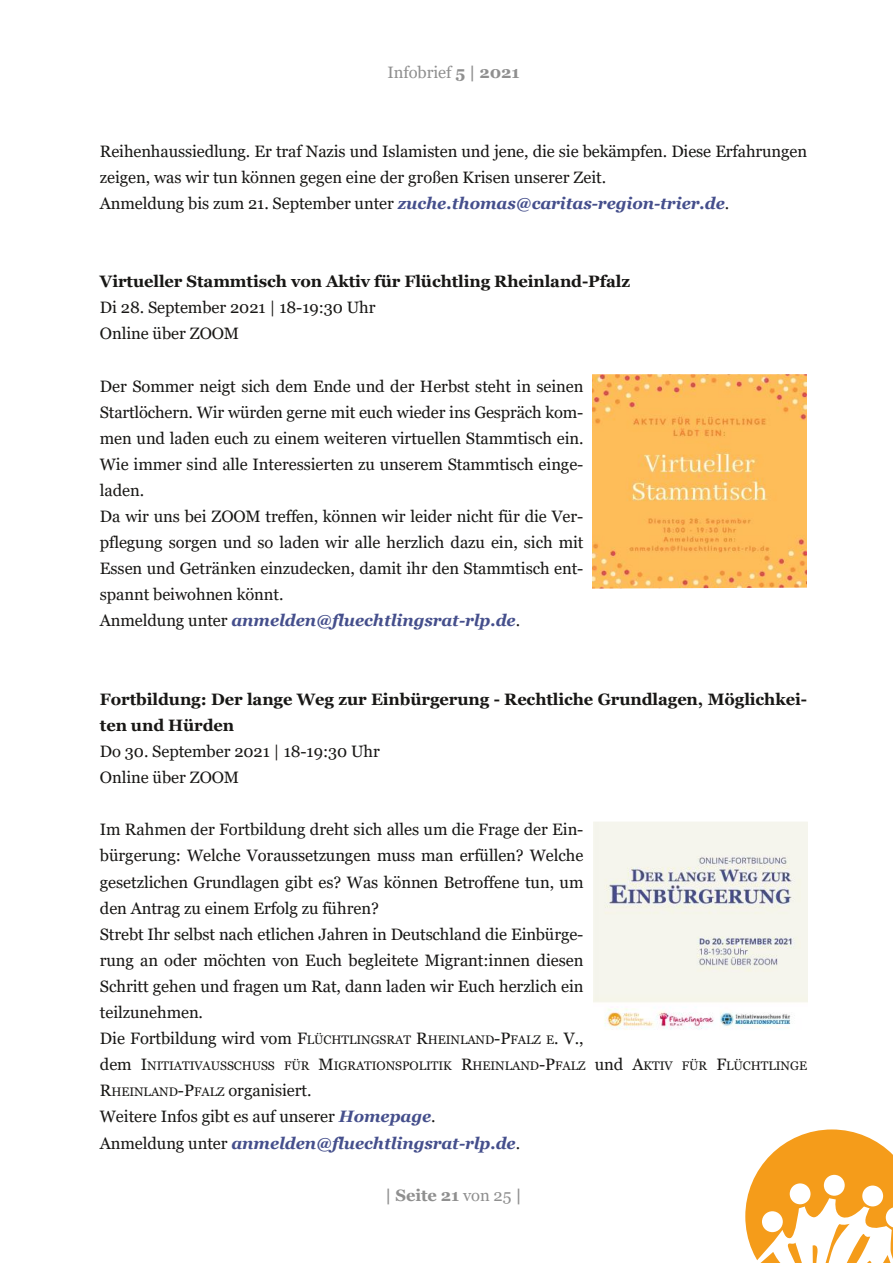
<style>
.page{position:relative;width:893px;height:1263px;background:#fff}
.page>*{position:absolute;margin:0;border:0;box-sizing:border-box;transform-origin:0 0}
.t1{font:16.5px/26.1px "Georgia";letter-spacing:-.005em;color:#181715}
.t2{font:700 16.5px/26.1px "Georgia";letter-spacing:-.005em;color:#181715}
.t3{font:16.5px "Georgia";letter-spacing:-.005em;color:#8f8f8f}
.t4{font:700 16.5px "Georgia";letter-spacing:-.005em;color:#8f8f8f}
.t5{font:12.3px "Georgia";letter-spacing:-.005em;color:#181715}
.s1{font-weight:700}
.s2{font-weight:700;font-style:italic;color:#454f8c}
.s3{font-size:12.3px}
.s4{font-size:16.5px}
.s5{font-weight:400}
</style>
<div class="page">
<svg style="left:745px;top:1129px;width:148px;height:134px"></svg>
<img style="left:592px;top:374px;width:215px;height:215px">
<img style="left:593px;top:822px;width:215px;height:208px">
<p class="t3" style="left:387px;top:63px;width:133px">Infobrief <span class="s1">5 | 2021</span></p>
<p class="t1" style="left:100px;top:138px;width:709px">Reihenhaussiedlung. Er traf Nazis und Islamisten und jene, die sie bekämpfen. Diese Erfahrungen zeigen, was wir tun können gegen eine der großen Krisen unserer Zeit.<br>Anmeldung bis zum 21. September unter <span class="s2">zuche.thomas@caritas-region-trier.de</span>.</p>
<p class="t2" style="left:100px;top:268px;width:532px">Virtueller Stammtisch von Aktiv für Flüchtling Rheinland-Pfalz</p>
<p class="t1" style="left:100px;top:294px;width:277px">Di 28. September 2021 | 18-19:30 Uhr<br>Online über ZOOM</p>
<p class="t1" style="left:100px;top:373px;width:485px">Der Sommer neigt sich dem Ende und der Herbst steht in seinen Startlöchern. Wir würden gerne mit euch wieder ins Gespräch kom&shy;men und laden euch zu einem weiteren virtuellen Stammtisch ein.<br>Wie immer sind alle Interessierten zu unserem Stammtisch einge&shy;laden.<br>Da wir uns bei ZOOM treffen, können wir leider nicht für die Ver&shy;pflegung sorgen und so laden wir alle herzlich dazu ein, sich mit Essen und Getränken einzudecken, damit ihr den Stammtisch ent&shy;spannt beiwohnen könnt.<br>Anmeldung unter <span class="s2">anmelden@fluechtlingsrat-rlp.de</span>.</p>
<p class="t2" style="left:100px;top:686px;width:708px">Fortbildung: Der lange Weg zur Einbürgerung - Rechtliche Grundlagen, Möglichkei&shy;ten und Hürden</p>
<p class="t1" style="left:100px;top:738px;width:281px">Do 30. September 2021 | 18-19:30 Uhr<br>Online über ZOOM</p>
<p class="t1" style="left:100px;top:816px;width:485px">Im Rahmen der Fortbildung dreht sich alles um die Frage der Ein&shy;bürgerung: Welche Voraussetzungen muss man erfüllen? Welche gesetzlichen Grundlagen gibt es? Was können Betroffene tun, um den Antrag zu einem Erfolg zu führen?<br>Strebt Ihr selbst nach etlichen Jahren in Deutschland die Einbürge&shy;rung an oder möchten von Euch begleitete Migrant:innen diesen Schritt gehen und fragen um Rat, dann laden wir Euch herzlich ein teilzunehmen.<br>Die Fortbildung wird vom F<span class="s3">LÜCHTLINGSRAT</span> R<span class="s3">HEINLAND</span>-P<span class="s3">FALZ E</span>. V.,</p>
<p class="t5" style="left:100px;top:1059px;width:709px"><span class="s4">dem I</span>NITIATIVAUSSCHUSS FÜR <span class="s4">M</span>IGRATIONSPOLITIK <span class="s4">R</span>HEINLAND<span class="s4">-P</span>FALZ <span class="s4">und A</span>KTIV FÜR <span class="s4">F</span>LÜCHTLINGE</p>
<p class="t1" style="left:100px;top:1077px;width:422px">R<span class="s3">HEINLAND</span>-P<span class="s3">FALZ</span> organisiert.<br>Weitere Infos gibt es auf unserer <span class="s2">Homepage</span>.<br>Anmeldung unter <span class="s2">anmelden@fluechtlingsrat-rlp.de</span>.</p>
<p class="t4" style="left:385px;top:1185px;width:138px">| Seite 21 <span class="s5">von 25</span> |</p>
</div>
